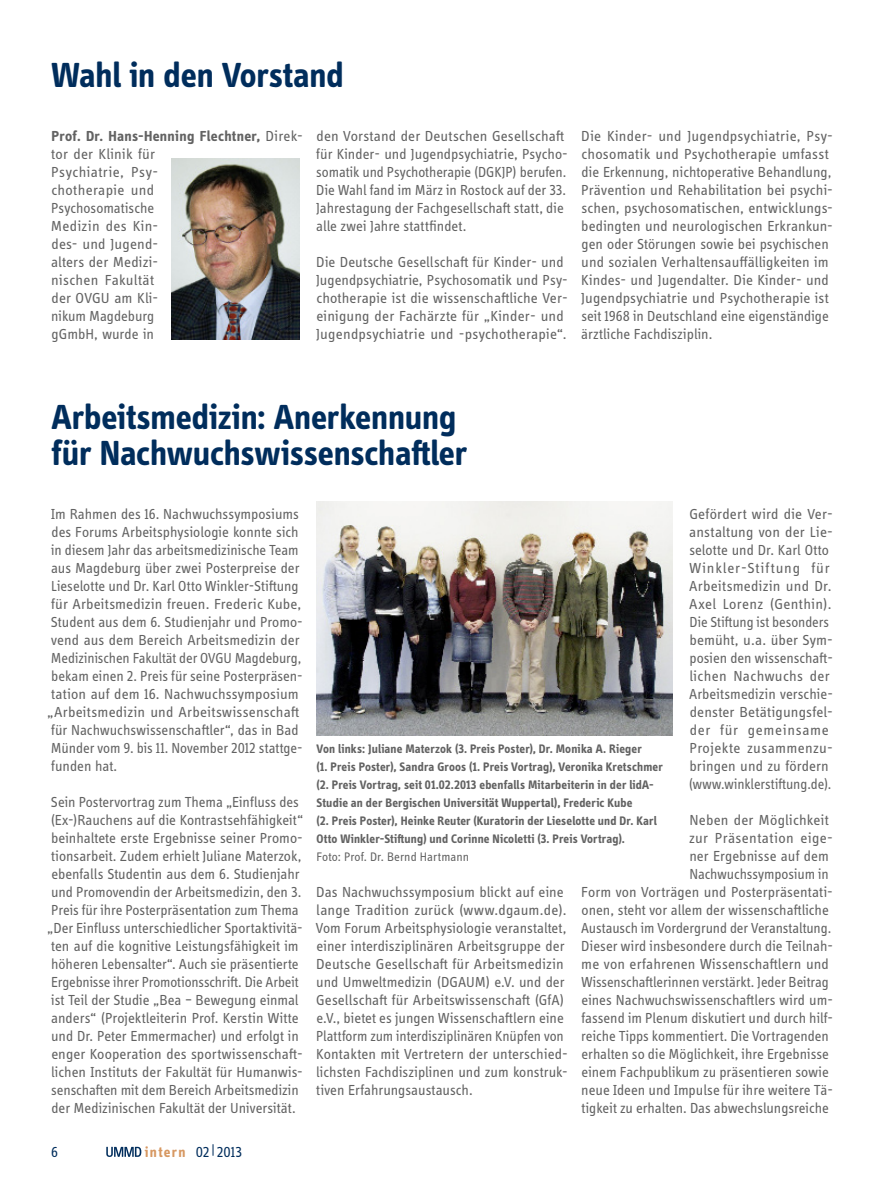
<style>
.page{position:relative;width:893px;height:1191px;background:#fff}
.page>*{position:absolute;margin:0;border:0;box-sizing:border-box;transform-origin:0 0}
.t1{font:700 36px/36px "Info Display OT";letter-spacing:-.005em;color:#002d5c}
.t2{font:15px/18px "Info Display OT";color:#626262}
.t3{font:15px "Info Display OT";color:#002d5c}
.t4{font:700 12.75px/18px "Info Display OT";letter-spacing:.015em;color:#626262}
.t5{font:12.75px "Info Display OT";letter-spacing:.01em;color:#626262}
.s1{font-weight:700}
.s2{font-weight:700;color:#d79862}
</style>
<div class="page">
<img style="left:171px;top:159px;width:128px;height:180px">
<img style="left:316px;top:501px;width:356px;height:234px">
<svg style="left:106px;top:1146px;width:35px;height:11px"></svg>
<h1 class="t1" style="left:52px;top:57px;width:294px">Wahl in den Vorstand</h1>
<p class="t2" style="left:51px;top:127px;width:253px"><span class="s1">Prof. Dr. Hans-Henning Flechtner,</span> Direk&shy;tor der Klinik für<br>Psychiatrie, Psy-<br>chotherapie und<br>Psychosomatische<br>Medizin des Kin-<br>des- und Jugend-<br>alters der Medizi-<br>nischen Fakultät<br>der OVGU am Kli-<br>nikum Magdeburg<br>gGmbH, wurde in</p>
<p class="t2" style="left:316px;top:127px;width:253px">den Vorstand der Deutschen Gesellschaft für Kinder- und Jugendpsychiatrie, Psycho&shy;somatik und Psychotherapie (DGKJP) berufen.<br>Die Wahl fand im März in Rostock auf der 33.<br>Jahrestagung der Fachgesellschaft statt, die alle zwei Jahre stattfindet.</p>
<p class="t2" style="left:316px;top:253px;width:253px">Die Deutsche Gesellschaft für Kinder- und Jugendpsychiatrie, Psychosomatik und Psy&shy;chotherapie ist die wissenschaftliche Ver&shy;einigung der Fachärzte für „Kinder- und Jugendpsychiatrie und -psychotherapie“.</p>
<p class="t2" style="left:581px;top:127px;width:253px">Die Kinder- und Jugendpsychiatrie, Psy&shy;chosomatik und Psychotherapie umfasst die Erkennung, nichtoperative Behandlung, Prävention und Rehabilitation bei psychi&shy;schen, psychosomatischen, entwicklungs&shy;bedingten und neurologischen Erkrankun&shy;gen oder Störungen sowie bei psychischen und sozialen Verhaltensauffälligkeiten im Kindes- und Jugendalter. Die Kinder- und Jugendpsychiatrie und Psychotherapie ist seit 1968 in Deutschland eine eigenständige ärztliche Fachdisziplin.</p>
<h1 class="t1" style="left:51px;top:399px;width:417px">Arbeitsmedizin: Anerkennung für Nachwuchswissenschaftler</h1>
<p class="t2" style="left:47px;top:505px;width:257px">Im Rahmen des 16. Nachwuchssymposiums des Forums Arbeitsphysiologie konnte sich in diesem Jahr das arbeitsmedizinische Team aus Magdeburg über zwei Posterpreise der Lieselotte und Dr. Karl Otto Winkler-Stiftung für Arbeitsmedizin freuen. Frederic Kube, Student aus dem 6. Studienjahr und Promo&shy;vend aus dem Bereich Arbeitsmedizin der Medizinischen Fakultät der OVGU Magdeburg, bekam einen 2. Preis für seine Posterpräsen&shy;tation auf dem 16. Nachwuchssymposium „Arbeitsmedizin und Arbeitswissenschaft für Nachwuchswissenschaftler“, das in Bad Münder vom 9. bis 11. November 2012 stattge&shy;funden hat.</p>
<p class="t2" style="left:47px;top:793px;width:258px">Sein Postervortrag zum Thema „Einfluss des (Ex-)Rauchens auf die Kontrastsehfähigkeit“ beinhaltete erste Ergebnisse seiner Promo&shy;tionsarbeit. Zudem erhielt Juliane Materzok, ebenfalls Studentin aus dem 6. Studienjahr und Promovendin der Arbeitsmedizin, den 3.<br>Preis für ihre Posterpräsentation zum Thema „Der Einfluss unterschiedlicher Sportaktivitä&shy;ten auf die kognitive Leistungsfähigkeit im höheren Lebensalter“. Auch sie präsentierte Ergebnisse ihrer Promotionsschrift. Die Arbeit ist Teil der Studie „Bea – Bewegung einmal anders“ (Projektleiterin Prof. Kerstin Witte und Dr. Peter Emmermacher) und erfolgt in enger Kooperation des sportwissenschaft&shy;lichen Instituts der Fakultät für Humanwis&shy;senschaften mit dem Bereich Arbeitsmedizin der Medizinischen Fakultät der Universität.</p>
<p class="t3" style="left:51px;top:1143px;width:8px">6</p>
<p class="t3" style="left:145px;top:1143px;width:99px"><span class="s2">intern</span> 02|2013</p>
<p class="t2" style="left:689px;top:505px;width:146px">Gefördert wird die Ver&shy;anstaltung von der Lie&shy;selotte und Dr. Karl Otto<br>Winkler-Stiftung für<br>Arbeitsmedizin und Dr.<br>Axel Lorenz (Genthin).<br>Die Stiftung ist besonders bemüht, u.a. über Sym&shy;posien den wissenschaft&shy;lichen Nachwuchs der<br>Arbeitsmedizin verschie&shy;denster Betätigungsfel&shy;der für gemeinsame<br>Projekte zusammenzu&shy;bringen und zu fördern (www.winklerstiftung.de).</p>
<p class="t2" style="left:581px;top:811px;width:253px;text-align:right">Neben der Möglichkeit<br>zur Präsentation eige-<br>ner Ergebnisse auf dem Nachwuchssymposium in<br>Form von Vorträgen und Posterpräsentati&shy;onen, steht vor allem der wissenschaftliche Austausch im Vordergrund der Veranstaltung.<br>Dieser wird insbesondere durch die Teilnah&shy;me von erfahrenen Wissenschaftlern und Wissenschaftlerinnen verstärkt. Jeder Beitrag eines Nachwuchswissenschaftlers wird um&shy;fassend im Plenum diskutiert und durch hilf&shy;reiche Tipps kommentiert. Die Vortragenden erhalten so die Möglichkeit, ihre Ergebnisse einem Fachpublikum zu präsentieren sowie neue Ideen und Impulse für ihre weitere Tä&shy;tigkeit zu erhalten. Das abwechslungsreiche</p>
<p class="t4" style="left:316px;top:740px;width:348px">Von links: Juliane Materzok (3. Preis Poster), Dr. Monika A. Rieger<br>(1. Preis Poster), Sandra Groos (1. Preis Vortrag), Veronika Kretschmer (2. Preis Vortrag, seit 01.02.2013 ebenfalls Mitarbeiterin in der lidA-Studie an der Bergischen Universität Wuppertal), Frederic Kube<br>(2. Preis Poster), Heinke Reuter (Kuratorin der Lieselotte und Dr. Karl Otto Winkler-Stiftung) und Corinne Nicoletti (3. Preis Vortrag).</p>
<p class="t5" style="left:316px;top:849px;width:154px">Foto: Prof. Dr. Bernd Hartmann</p>
<p class="t2" style="left:316px;top:883px;width:254px">Das Nachwuchssymposium blickt auf eine lange Tradition zurück (www.dgaum.de).<br>Vom Forum Arbeitsphysiologie veranstaltet, einer interdisziplinären Arbeitsgruppe der Deutsche Gesellschaft für Arbeitsmedizin und Umweltmedizin (DGAUM) e.V. und der Gesellschaft für Arbeitswissenschaft (GfA) e.V., bietet es jungen Wissenschaftlern eine Plattform zum interdisziplinären Knüpfen von Kontakten mit Vertretern der unterschied&shy;lichsten Fachdisziplinen und zum konstruk&shy;tiven Erfahrungsaustausch.</p>
</div>
